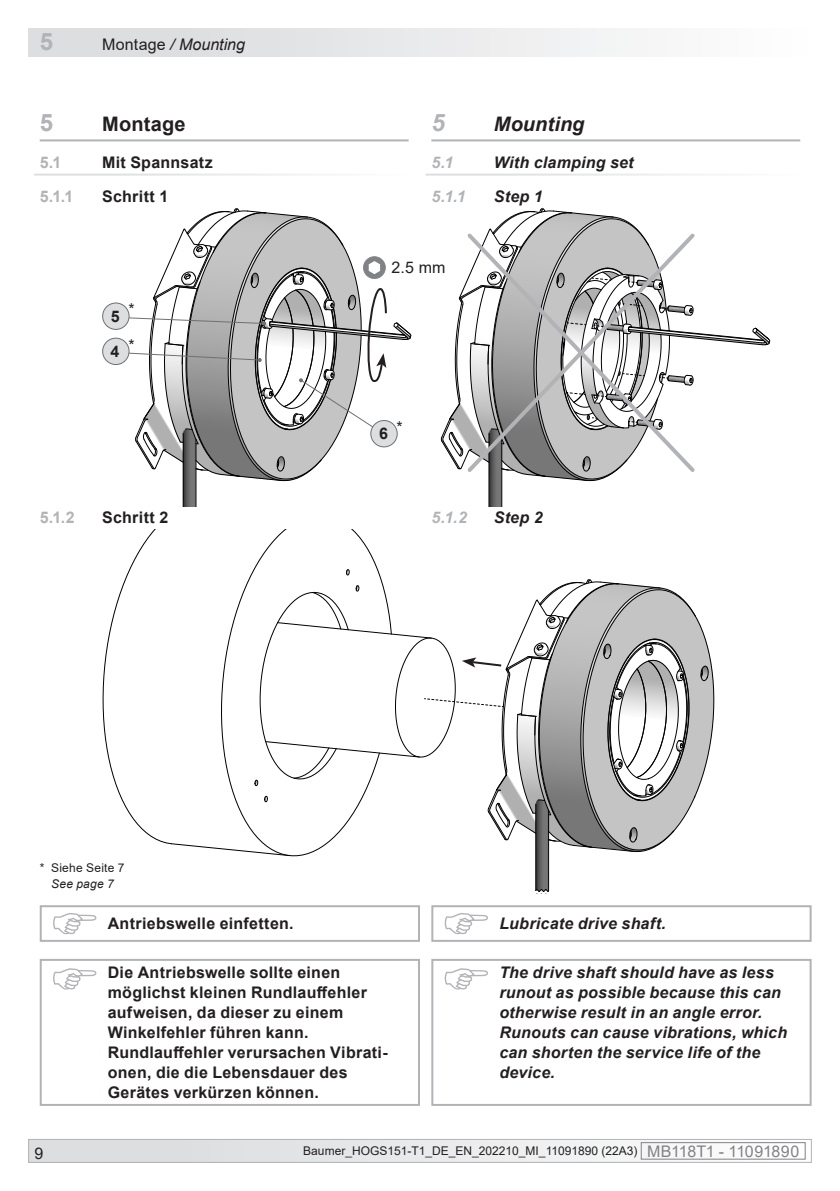
<style>
.page{position:relative;width:840px;height:1191px;background:#fff}
.page>*{position:absolute;margin:0;border:0;box-sizing:border-box;transform-origin:0 0}
.Kapitel_1_DE{font:700 24px "Arial";color:#b2b3b7}
.Kapitel_1_EN{font:italic 700 24px "Arial";color:#b2b3b7}
.Kapitel_1_EN-2{font:italic 700 20px "Arial";letter-spacing:.005em;color:#231f20}
.Kapitel_1_DE-2{font:700 20px "Arial";letter-spacing:.01em;color:#231f20}
.Achtung_DE{font:700 16px/20px "Arial";letter-spacing:.015em;color:#231f20}
.Achtung_EN{font:italic 700 16px/20px "Arial";letter-spacing:.015em;color:#231f20}
.t1{font:italic 16px "Arial";color:#231f20}
.Kapitel_1-1-1_DE{font:700 16px "Arial";letter-spacing:.02em;color:#231f20}
.Kapitel_1-1_EN{font:italic 700 16px "Arial";letter-spacing:.015em;color:#231f20}
.Kapitel_1-1_DE{font:700 16px "Arial";letter-spacing:.015em;color:#231f20}
.Kapitel_1-1-1_DE-2{font:700 16px "Arial";color:#b2b3b7}
.Kapitel_1-1-1_EN{font:italic 700 16px "Arial";color:#b2b3b7}
.Kapitel_1-1-1_EN-2{font:italic 700 16px "Arial";letter-spacing:.02em;color:#231f20}
.DE_links{font:16px "Arial";color:#231f20}
.Kapitel_1-1_DE-2{font:700 16px "Arial";color:#b2b3b7}
.Kapitel_1-1_EN-2{font:italic 700 16px "Arial";color:#b2b3b7}
.Bezugszahl_Inhalt{font:700 16px "Arial";color:#231f20}
.t2{font:12px "Arial";color:#231f20}
.t3{font:12px/16px "Arial";letter-spacing:.02em;color:#231f20;text-align:center}
.s1{font-style:normal}
.s2{font-style:italic}
.s3{font-size:16px;color:#808285}
</style>
<div class="page">
<div style="left:29px;top:1139px;width:781px;height:23px;background:linear-gradient(to right,#dbdcdf,#f4f5f5)"></div>
<div style="left:640px;top:1142px;width:165px;height:17px;border:1px solid #808285"></div>
<div style="left:28px;top:1139px;width:783px;height:23px;border:1px solid #b2b3b7"></div>
<div style="left:28px;top:28px;width:783px;height:29px;background:linear-gradient(to right,#d8d9db,#fdfdfd)"></div>
<hr style="left:501px;top:439px;width:1px;height:68px;background:#000">
<hr style="left:488px;top:433px;width:1px;height:74px;background:#000">
<svg style="left:441px;top:208px;width:328px;height:273px"></svg>
<svg style="left:53px;top:913px;width:43px;height:21px"></svg>
<div style="left:40px;top:905px;width:380px;height:37px;border:2px solid #b2b3b7"></div>
<svg style="left:444px;top:913px;width:43px;height:21px"></svg>
<div style="left:431px;top:905px;width:380px;height:37px;border:2px solid #b2b3b7"></div>
<svg style="left:53px;top:968px;width:43px;height:21px"></svg>
<div style="left:40px;top:959px;width:380px;height:147px;border:2px solid #b2b3b7"></div>
<svg style="left:444px;top:968px;width:43px;height:21px"></svg>
<div style="left:431px;top:959px;width:380px;height:147px;border:2px solid #b2b3b7"></div>
<img style="left:182px;top:481px;width:103px;height:26px">
<hr style="left:195px;top:439px;width:1px;height:68px;background:#000">
<hr style="left:183px;top:433px;width:1px;height:74px;background:#000">
<hr style="left:40px;top:139px;width:368px;height:2px;background:#b2b3b7">
<hr style="left:431px;top:139px;width:368px;height:2px;background:#b2b3b7">
<svg style="left:463px;top:230px;width:235px;height:246px"></svg>
<div style="left:103px;top:303px;width:26px;height:26px;background:#dddee0;border-radius:50%"></div>
<div style="left:102px;top:302px;width:27px;height:28px;border:1px solid #6d7075;border-radius:50%"></div>
<div style="left:103px;top:338px;width:26px;height:26px;background:#dddee0;border-radius:50%"></div>
<div style="left:102px;top:338px;width:27px;height:27px;border:1px solid #6d7075;border-radius:50%"></div>
<svg style="left:115px;top:208px;width:296px;height:273px"></svg>
<div style="left:370px;top:420px;width:27px;height:27px;background:#dddee0;border-radius:50%"></div>
<div style="left:370px;top:420px;width:27px;height:27px;border:1px solid #6d7075;border-radius:50%"></div>
<hr style="left:548px;top:810px;width:1px;height:80px;background:#000">
<hr style="left:535px;top:804px;width:1px;height:86px;background:#000">
<svg style="left:535px;top:889px;width:13px;height:5px"></svg>
<svg style="left:103px;top:529px;width:610px;height:327px"></svg>
<h1 class="Kapitel_1_DE" style="left:40px;top:24px;width:15px">5</h1>
<p class="t1" style="left:102px;top:34px;width:144px"><span class="s1">Montage</span> / Mounting</p>
<p class="Kapitel_1_DE" style="left:40px;top:106px;width:15px">5</p>
<p class="Kapitel_1_DE-2" style="left:102px;top:110px;width:85px">Montage</p>
<p class="Kapitel_1-1_DE-2" style="left:40px;top:151px;width:23px">5.1</p>
<p class="Kapitel_1-1_DE" style="left:102px;top:151px;width:112px">Mit Spannsatz</p>
<p class="Kapitel_1-1-1_DE-2" style="left:40px;top:185px;width:35px">5.1.1</p>
<p class="Kapitel_1-1-1_DE" style="left:102px;top:185px;width:68px">Schritt 1</p>
<p class="Bezugszahl_Inhalt" style="left:111px;top:305px;width:10px">5</p>
<p class="Bezugszahl_Inhalt" style="left:110px;top:340px;width:10px">4</p>
<p class="DE_links" style="left:128px;top:299px;width:8px">*</p>
<p class="DE_links" style="left:128px;top:334px;width:8px">*</p>
<p class="Kapitel_1_EN" style="left:431px;top:106px;width:15px">5</p>
<p class="Kapitel_1_EN-2" style="left:493px;top:110px;width:92px">Mounting</p>
<p class="Kapitel_1-1_EN-2" style="left:431px;top:152px;width:24px">5.1</p>
<p class="Kapitel_1-1_EN" style="left:493px;top:152px;width:141px">With clamping set</p>
<p class="Kapitel_1-1-1_EN" style="left:431px;top:186px;width:36px">5.1.1</p>
<p class="Kapitel_1-1-1_EN-2" style="left:493px;top:186px;width:50px">Step 1</p>
<p class="DE_links" style="left:391px;top:257px;width:56px">2.5 mm</p>
<p class="Bezugszahl_Inhalt" style="left:379px;top:422px;width:10px">6</p>
<p class="DE_links" style="left:396px;top:416px;width:8px">*</p>
<p class="Kapitel_1-1-1_DE-2" style="left:40px;top:506px;width:37px">5.1.2</p>
<p class="Kapitel_1-1-1_DE" style="left:102px;top:506px;width:68px">Schritt 2</p>
<p class="Kapitel_1-1-1_EN" style="left:431px;top:507px;width:37px">5.1.2</p>
<p class="Kapitel_1-1-1_EN-2" style="left:493px;top:507px;width:50px">Step 2</p>
<p class="t3" style="left:40px;top:860px;width:86px">* Siehe Seite 7<br><span class="s2">See page 7</span></p>
<p class="Achtung_DE" style="left:108px;top:913px;width:187px">Antriebswelle einfetten.</p>
<p class="Achtung_EN" style="left:499px;top:913px;width:168px">Lubricate drive shaft.</p>
<p class="Achtung_DE" style="left:108px;top:962px;width:281px">Die Antriebswelle sollte einen möglichst kleinen Rundlauffehler aufweisen, da dieser zu einem<br>Winkelfehler führen kann.<br>Rundlauffehler verursachen Vibrati&shy;onen, die die Lebensdauer des<br>Gerätes verkürzen können.</p>
<p class="Achtung_EN" style="left:499px;top:963px;width:289px">The drive shaft should have as less runout as possible because this can otherwise result in an angle error.<br>Runouts can cause vibrations, which can shorten the service life of the device.</p>
<p class="DE_links" style="left:35px;top:1142px;width:10px">9</p>
<p class="t2" style="left:303px;top:1143px;width:497px">Baumer_HOGS151-T1_DE_EN_202210_MI_11091890 (22A3) <span class="s3">MB118T1 - 11091890</span></p>
</div>
